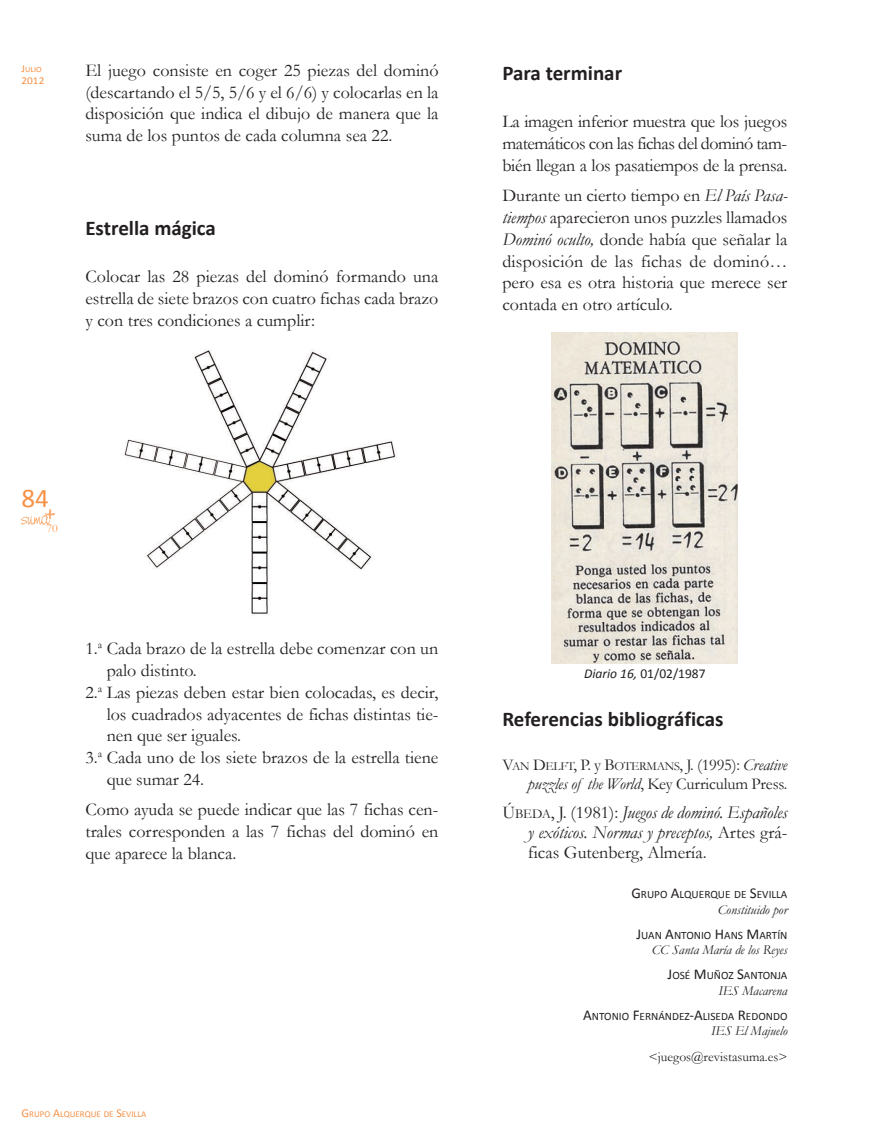
<style>
.page{position:relative;width:893px;height:1148px;background:#fff}
.page>*{position:absolute;margin:0;border:0;box-sizing:border-box;transform-origin:0 0}
.t1{font:27px "Calibri";color:#f69146}
.t2{font:700 21px "Calibri";color:#231f20}
.t3{font:18px/21.8px "Garamond";color:#231f20;text-align:justify}
.t4{font:italic 18px/19.8px "Garamond";color:#231f20;text-align:justify}
.t5{font:16.5px/19.8px "Garamond";letter-spacing:-.01em;color:#231f20;text-align:right}
.t6{font:italic 13.5px "Garamond";color:#231f20}
.t7{font:13.5px "Garamond";color:#231f20}
.t8{font:13.5px "Calibri";color:#231f20}
.t9{font:12px "Garamond";color:#f69146}
.t10{font:11.25px "Calibri";color:#231f20}
.t11{font:10.5px "Calibri";color:#f69146;scale:1.07 1}
.t12{font:9px "Calibri";color:#f69146}
.t13{font:7.8px "Calibri";color:#f69146;scale:1.07 1}
.s1{font-size:10.5px}
.s2{font-size:12px}
.s3{font-style:italic}
.s4{font-size:12.3px}
.s5{font-style:normal}
.s6{font-style:normal;font-size:13.5px}
.s7{font-size:15px}
</style>
<div class="page">
<img style="left:22px;top:510px;width:32px;height:14px">
<img style="left:124px;top:349px;width:273px;height:267px">
<img style="left:551px;top:333px;width:186px;height:330px">
<p class="t13" style="left:22px;top:65px;width:20px"><span class="s1">J</span>ULIO</p>
<p class="t11" style="left:22px;top:74px;width:23px">2012</p>
<p class="t3" style="left:85px;top:60px;width:354px">el juego consiste en coger 25 piezas del dominó (descartando el 5/5, 5/6 y el 6/6) y colocarlas en la disposición que indica el dibujo de manera que la suma de los puntos de cada columna sea 22.</p>
<p class="t2" style="left:85px;top:219px;width:132px">Estrella mágica</p>
<p class="t3" style="left:85px;top:266px;width:354px">Colocar las 28 piezas del dominó formando una estrella de siete brazos con cuatro fichas cada brazo y con tres condiciones a cumplir:</p>
<h1 class="t1" style="left:22px;top:481px;width:29px">84</h1>
<p class="t9" style="left:47px;top:521px;width:13px">70</p>
<p class="t3" style="left:85px;top:638px;width:354px">1.<sup>a</sup> Cada brazo de la estrella debe comenzar con un</p>
<p class="t3" style="left:107px;top:660px;width:91px">palo distinto.</p>
<p class="t3" style="left:85px;top:681px;width:354px">2.<sup>a</sup> las piezas deben estar bien colocadas, es decir,</p>
<p class="t3" style="left:107px;top:703px;width:333px">los cuadrados adyacentes de fichas distintas tie-</p>
<p class="t3" style="left:107px;top:725px;width:136px">nen que ser iguales.</p>
<p class="t3" style="left:85px;top:747px;width:354px">3.<sup>a</sup> Cada uno de los siete brazos de la estrella tiene</p>
<p class="t3" style="left:107px;top:768px;width:99px">que sumar 24.</p>
<p class="t3" style="left:85px;top:799px;width:354px">Como ayuda se puede indicar que las 7 fichas cen&shy;trales corresponden a las 7 fichas del dominó en que aparece la blanca.</p>
<p class="t12" style="left:22px;top:1108px;width:126px"><span class="s2">G</span>RUPO <span class="s2">A</span>LQUERQUE DE <span class="s2">S</span>EVILLA</p>
<p class="t2" style="left:502px;top:64px;width:121px">Para terminar</p>
<p class="t3" style="left:502px;top:111px;width:286px">la imagen inferior muestra que los juegos matemáticos con las fichas del dominó tam&shy;bién llegan a los pasatiempos de la prensa.</p>
<p class="t3" style="left:502px;top:185px;width:286px">durante un cierto tiempo en <span class="s3">El País Pasa&shy;tiempos</span> aparecieron unos puzzles llamados <span class="s3">Dominó oculto,</span> donde había que señalar la disposición de las fichas de dominó… pero esa es otra historia que merece ser contada en otro artículo.</p>
<p class="t8" style="left:584px;top:665px;width:123px"><span class="s3">Diario 16,</span> 01/02/1987</p>
<p class="t2" style="left:502px;top:710px;width:223px">Referencias bibliográficas</p>
<p class="t5" style="left:502px;top:754px;width:286px">v<span class="s4">AN</span> d<span class="s4">elFT</span>, p. y B<span class="s4">oTerMANS</span>, J. (1995): <span class="s3">Creative puzzles of the World</span>, Key Curriculum press.</p>
<p class="t4" style="left:528px;top:802px;width:261px;text-indent:-26px"><span class="s5">Ú</span><span class="s6">BedA</span><span class="s5">, J. (1981):</span> Juegos de dominó. Españoles y exóticos. Normas y preceptos, <span class="s5">Artes grá&shy;ficas Gutenberg, Almería.</span></p>
<p class="t10" style="left:631px;top:887px;width:157px"><span class="s7">G</span>RUPO <span class="s7">A</span>LQUERQUE DE <span class="s7">S</span>EVILLA</p>
<p class="t6" style="left:717px;top:902px;width:71px">Constituido por</p>
<p class="t10" style="left:636px;top:928px;width:152px"><span class="s7">J</span>UAN <span class="s7">A</span>NTONIO <span class="s7">H</span>ANS <span class="s7">M</span>ARTÍN</p>
<p class="t6" style="left:651px;top:942px;width:137px">CC Santa María de los Reyes</p>
<p class="t10" style="left:667px;top:968px;width:121px"><span class="s7">J</span>OSÉ <span class="s7">M</span>UÑOZ <span class="s7">S</span>ANTONJA</p>
<p class="t6" style="left:718px;top:983px;width:71px">IES Macarena</p>
<p class="t10" style="left:583px;top:1009px;width:206px"><span class="s7">A</span>NTONIO <span class="s7">F</span>ERNÁNDEZ<span class="s7">-A</span>LISEDA <span class="s7">R</span>EDONDO</p>
<p class="t6" style="left:711px;top:1023px;width:78px">IES El Majuelo</p>
<p class="t7" style="left:648px;top:1049px;width:140px">&lt;juegos@revistasuma.es&gt;</p>
</div>
